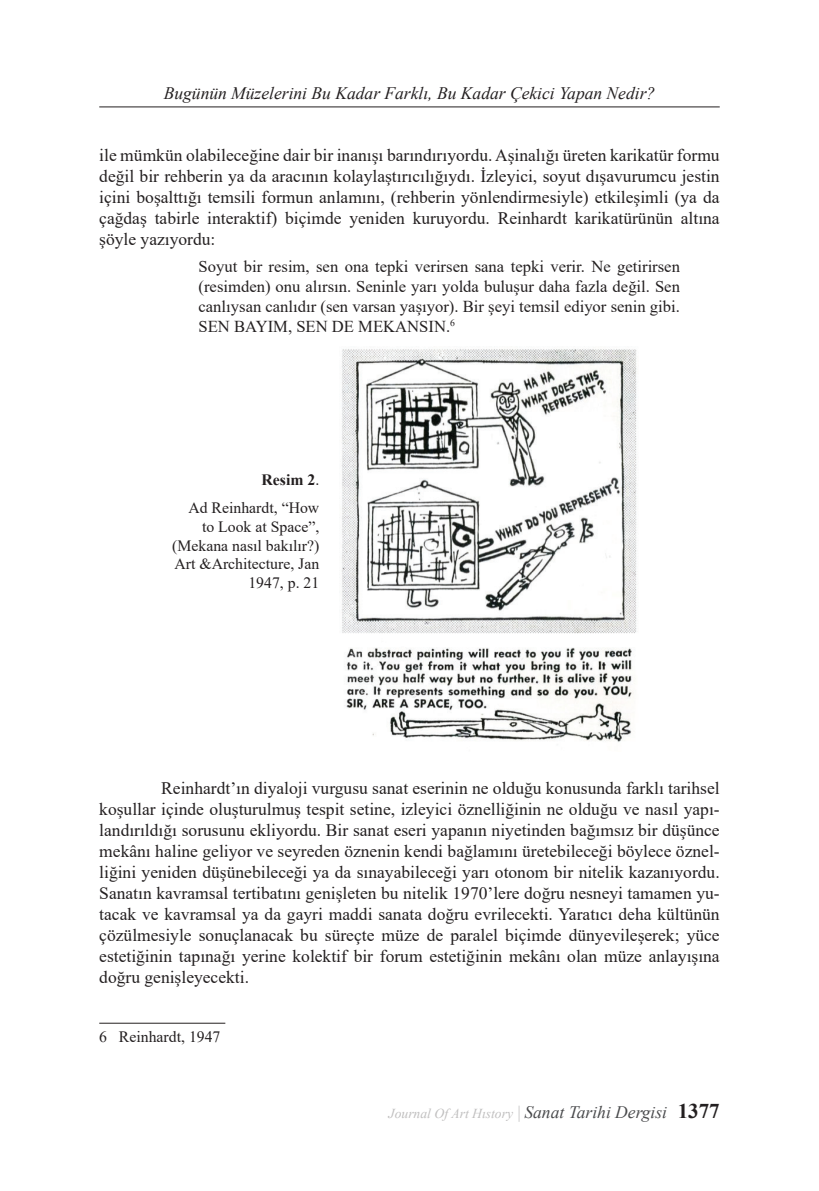
<style>
.page{position:relative;width:819px;height:1191px;background:#fff}
.page>*{position:absolute;margin:0;border:0;box-sizing:border-box;transform-origin:0 0}
.t1{font:17.5px/21px "Times New Roman";color:#231f20;text-align:justify}
.t2{font:italic 17.5px "Times New Roman";color:#231f20}
.t3{font:16.62px/19.9px "Times New Roman";color:#231f20;text-align:justify}
.t4{font:15.75px/18.9px "Times New Roman";color:#231f20;text-align:right}
.t5{font:italic 13.65px "Times New Roman";color:#c0bfbf}
.s1{font-weight:700}
.s2{font-style:normal;font-size:17.5px}
.s3{font-size:17.5px;color:#494a4c}
.s4{font-weight:700;font-style:normal;font-size:21px;color:#231f20}
</style>
<div class="page">
<hr style="left:99px;top:107px;width:620px;height:1px;background:#231f20">
<img style="left:341px;top:349px;width:296px;height:393px">
<hr style="left:99px;top:1022px;width:126px;height:1px;background:#231f20">
<p class="t2" style="left:164px;top:81px;width:493px">Bugünün Müzelerini Bu Kadar Farklı, Bu Kadar Çekici Yapan Nedir?</p>
<p class="t1" style="left:99px;top:144px;width:622px">ile mümkün olabileceğine dair bir inanışı barındırıyordu. Aşinalığı üreten karikatür formu değil bir rehberin ya da aracının kolaylaştırıcılığıydı. İzleyici, soyut dışavurumcu jestin içini boşalttığı temsili formun anlamını, (rehberin yönlendirmesiyle) etkileşimli (ya da çağdaş tabirle interaktif) biçimde yeniden kuruyordu. Reinhardt karikatürünün altına şöyle yazıyordu:</p>
<p class="t3" style="left:198px;top:256px;width:483px">Soyut bir resim, sen ona tepki verirsen sana tepki verir. Ne getirirsen (resimden) onu alırsın. Seninle yarı yolda buluşur daha fazla değil. Sen canlıysan canlıdır (sen varsan yaşıyor). Bir şeyi temsil ediyor senin gibi.<br>SEN BAYIM, SEN DE MEKANSIN.<sup>6</sup></p>
<p class="t4" style="left:188px;top:465px;width:132px;line-height:27.8px"><span class="s1">Resim 2</span>.<br>Ad Reinhardt, “How</p>
<p class="t4" style="left:172px;top:516px;width:148px">to Look at Space”, (Mekana nasıl bakılır?)<br>Art &amp;Architecture, Jan<br>1947, p. 21</p>
<p class="t1" style="left:99px;top:777px;width:622px;text-indent:62px">Reinhardt’ın diyaloji vurgusu sanat eserinin ne olduğu konusunda farklı tarihsel koşullar içinde oluşturulmuş tespit setine, izleyici öznelliğinin ne olduğu ve nasıl yapı&shy;landırıldığı sorusunu ekliyordu. Bir sanat eseri yapanın niyetinden bağımsız bir düşünce mekânı haline geliyor ve seyreden öznenin kendi bağlamını üretebileceği böylece öznel&shy;liğini yeniden düşünebileceği ya da sınayabileceği yarı otonom bir nitelik kazanıyordu.<br>Sanatın kavramsal tertibatını genişleten bu nitelik 1970’lere doğru nesneyi tamamen yu&shy;tacak ve kavramsal ya da gayri maddi sanata doğru evrilecekti. Yaratıcı deha kültünün çözülmesiyle sonuçlanacak bu süreçte müze de paralel biçimde dünyevileşerek; yüce estetiğinin tapınağı yerine kolektif bir forum estetiğinin mekânı olan müze anlayışına doğru genişleyecekti.</p>
<p class="t4" style="left:99px;top:1027px;width:123px">6 Reinhardt, 1947</p>
<p class="t5" style="left:388px;top:1104px;width:332px">Journal Of Art Hıstory <span class="s2">|</span> <span class="s3">Sanat Tarihi Dergisi</span> <span class="s4">1377</span></p>
</div>
